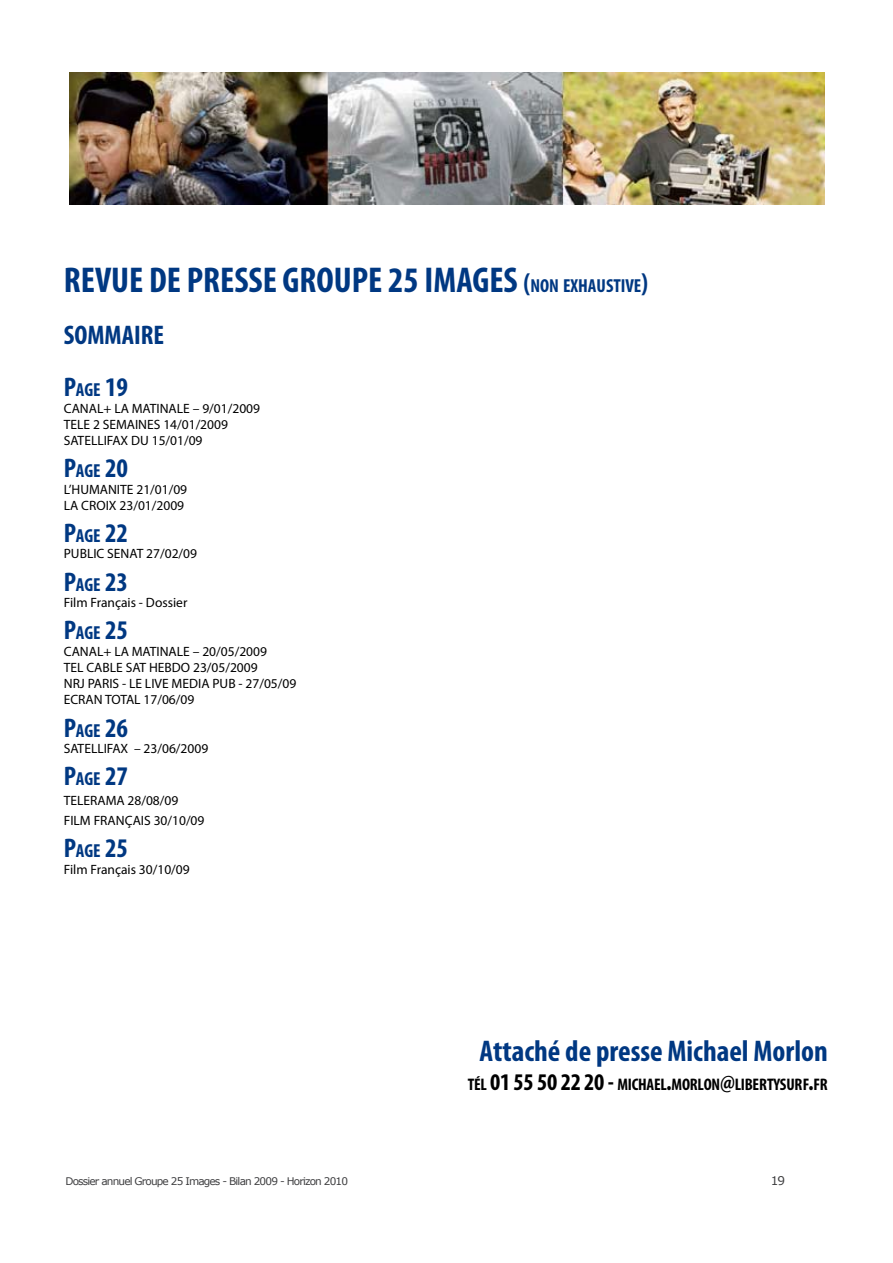
<style>
.page{position:relative;width:893px;height:1263px;background:#fff}
.page>*{position:absolute;margin:0;border:0;box-sizing:border-box;transform-origin:0 0}
.t1{font:700 condensed 36px "Myriad Pro";color:#003882}
.t2{font:700 condensed 30px "Myriad Pro";color:#003882}
.t3{font:700 condensed 27px/52.2px "Myriad Pro";color:#003882}
.t4{font:700 condensed 16.8px "Myriad Pro";letter-spacing:-.015em;color:#000}
.t5{font:13.5px/16.2px "Myriad Pro";color:#000}
.t6{font:12px "Verdana";color:#3e3e40}
.t7{font:10.5px "Verdana";letter-spacing:-.08em;color:#3e3e40}
.s1{font-size:27px}
.s2{font-size:18.9px}
.s3{font-size:24px}
</style>
<div class="page">
<img style="left:69px;top:72px;width:756px;height:133px">
<h1 class="t1" style="left:64px;top:258px;width:586px">REVUE DE PRESSE GROUPE 25 IMAGES <span class="s1">(</span><span class="s2">NON EXHAUSTIVE</span><span class="s1">)</span></h1>
<h3 class="t3" style="left:64px;top:309px;width:100px">SOMMAI RE<br>P<span class="s2">AGE</span> 19</h3>
<p class="t5" style="left:64px;top:400px;width:198px">CANAL+ LA MATINALE – 9/01/2009<br>TELE 2 SEMAINES 14/01/2009<br>SATELLIFAX DU 15/01/09</p>
<h3 class="t3" style="left:64px;top:442px;width:66px">P<span class="s2">AGE</span> 20</h3>
<p class="t5" style="left:64px;top:481px;width:125px">L’HUMANITE 21/01/09<br>LA CROIX 23/01/2009</p>
<h3 class="t3" style="left:64px;top:507px;width:66px">P<span class="s2">AGE</span> 22</h3>
<p class="t5" style="left:64px;top:546px;width:135px">PUBLIC SENAT 27/02/09</p>
<h3 class="t3" style="left:64px;top:555px;width:66px">P<span class="s2">AGE</span> 23</h3>
<p class="t5" style="left:64px;top:594px;width:125px">Film Français - Dossier</p>
<h3 class="t3" style="left:64px;top:604px;width:66px">P<span class="s2">AGE</span> 25</h3>
<p class="t5" style="left:64px;top:643px;width:234px">CANAL+ LA MATINALE – 20/05/2009<br>TEL CABLE SAT HEBDO 23/05/2009<br>NRJ PARIS - LE LIVE MEDIA PUB - 27/05/09<br>ECRAN TOTAL 17/06/09</p>
<h3 class="t3" style="left:64px;top:701px;width:66px">P<span class="s2">AGE</span> 26</h3>
<p class="t5" style="left:64px;top:740px;width:146px">SATELLIFAX – 23/06/2009</p>
<h3 class="t3" style="left:64px;top:750px;width:66px">P<span class="s2">AGE</span> 27</h3>
<p class="t5" style="left:64px;top:790px;width:142px;line-height:19.8px">TELERAMA 28/08/09<br>FILM FRANÇAIS 30/10/09</p>
<h3 class="t3" style="left:64px;top:822px;width:66px">P<span class="s2">AGE</span> 25</h3>
<p class="t5" style="left:64px;top:861px;width:127px">Film Français 30/10/09</p>
<h2 class="t2" style="left:480px;top:1032px;width:350px">Attaché de presse Michael Morlon</h2>
<p class="t4" style="left:468px;top:1073px;width:360px">TÉL <span class="s3">01 55 50 22 20 -</span> MICHAEL<span class="s3">.</span>MORLON<span class="s3">@</span>LIBERTYSURF<span class="s3">.</span>FR</p>
<p class="t7" style="left:65px;top:1174px;width:284px">Dossier annuel Groupe 25 Images - Bilan 2009 - Horizon 2010</p>
<p class="t6" style="left:771px;top:1173px;width:16px">19</p>
</div>
